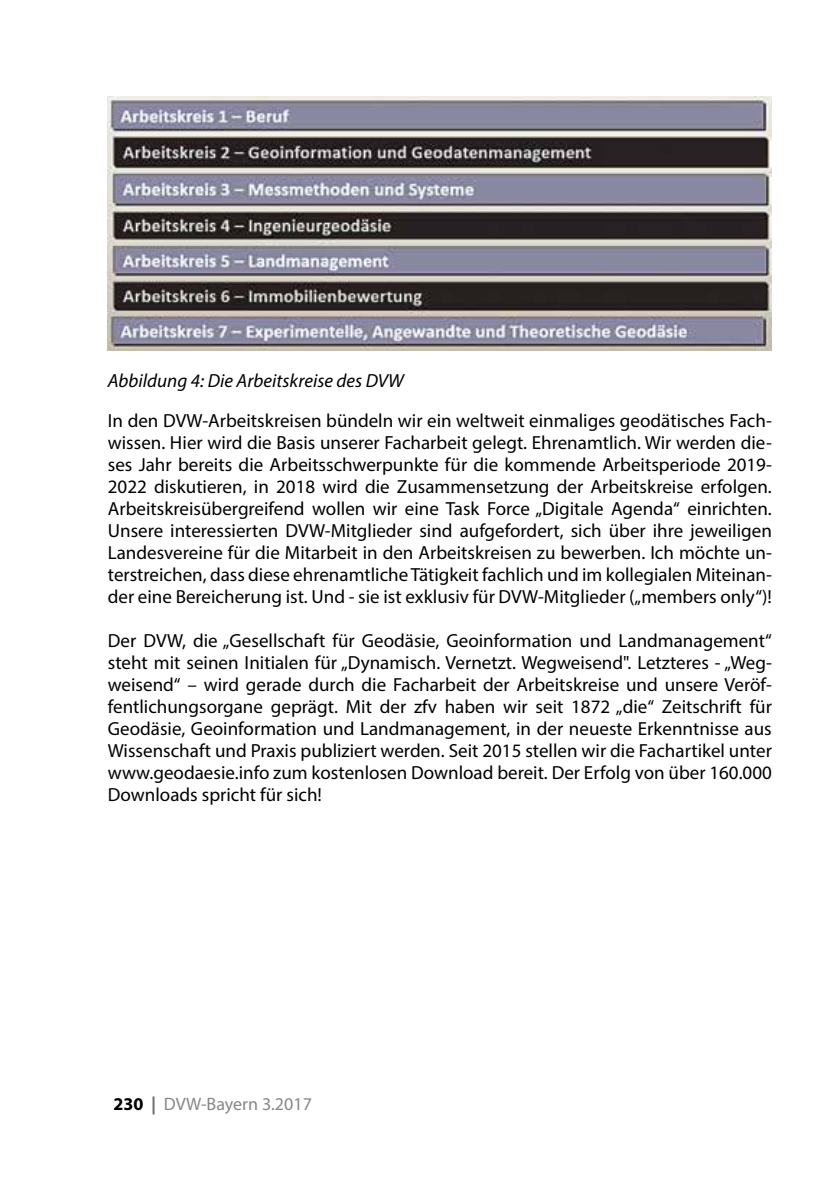
<style>
.page{position:relative;width:840px;height:1191px;background:#fff}
.page>*{position:absolute;margin:0;border:0;box-sizing:border-box;transform-origin:0 0}
.t1{font:19px/22px "Myriad Pro";color:#000;text-align:justify}
.t2{font:italic 19px "Myriad Pro";color:#000}
.t3{font:18px "Myriad Pro";color:#868786}
.s1{font-weight:700;color:#000}
.s2{font-weight:700;color:#6e6e6e}
</style>
<div class="page">
<img style="left:108px;top:96px;width:663px;height:255px">
<p class="t2" style="left:108px;top:369px;width:297px">Abbildung 4: Die Arbeitskreise des DVW</p>
<p class="t1" style="left:108px;top:409px;width:665px">In den DVW-Arbeitskreisen bündeln wir ein weltweit einmaliges geodätisches Fach&shy;wissen. Hier wird die Basis unserer Facharbeit gelegt. Ehrenamtlich. Wir werden die&shy;ses Jahr bereits die Arbeitsschwerpunkte für die kommende Arbeitsperiode 2019- 2022 diskutieren, in 2018 wird die Zusammensetzung der Arbeitskreise erfolgen.<br>Arbeitskreisübergreifend wollen wir eine Task Force „Digitale Agenda“ einrichten.<br>Unsere interessierten DVW-Mitglieder sind aufgefordert, sich über ihre jeweiligen Landesvereine für die Mitarbeit in den Arbeitskreisen zu bewerben. Ich möchte un&shy;terstreichen, dass diese ehrenamtliche Tätigkeit fachlich und im kollegialen Miteinan&shy;der eine Bereicherung ist. Und - sie ist exklusiv für DVW-Mitglieder („members only“)!</p>
<p class="t1" style="left:108px;top:629px;width:665px">Der DVW, die „Gesellschaft für Geodäsie, Geoinformation und Landmanagement“ steht mit seinen Initialen für „Dynamisch. Vernetzt. Wegweisend". Letzteres - „Weg&shy;weisend“ – wird gerade durch die Facharbeit der Arbeitskreise und unsere Veröf&shy;fentlichungsorgane geprägt. Mit der zfv haben wir seit 1872 „die“ Zeitschrift für Geodäsie, Geoinformation und Landmanagement, in der neueste Erkenntnisse aus Wissenschaft und Praxis publiziert werden. Seit 2015 stellen wir die Fachartikel unter www.geodaesie.info zum kostenlosen Download bereit. Der Erfolg von über 160.000<br>Downloads spricht für sich!</p>
<p class="t3" style="left:113px;top:1093px;width:200px"><span class="s1">230</span> <span class="s2">|</span> DVW-Bayern 3.2017</p>
</div>
